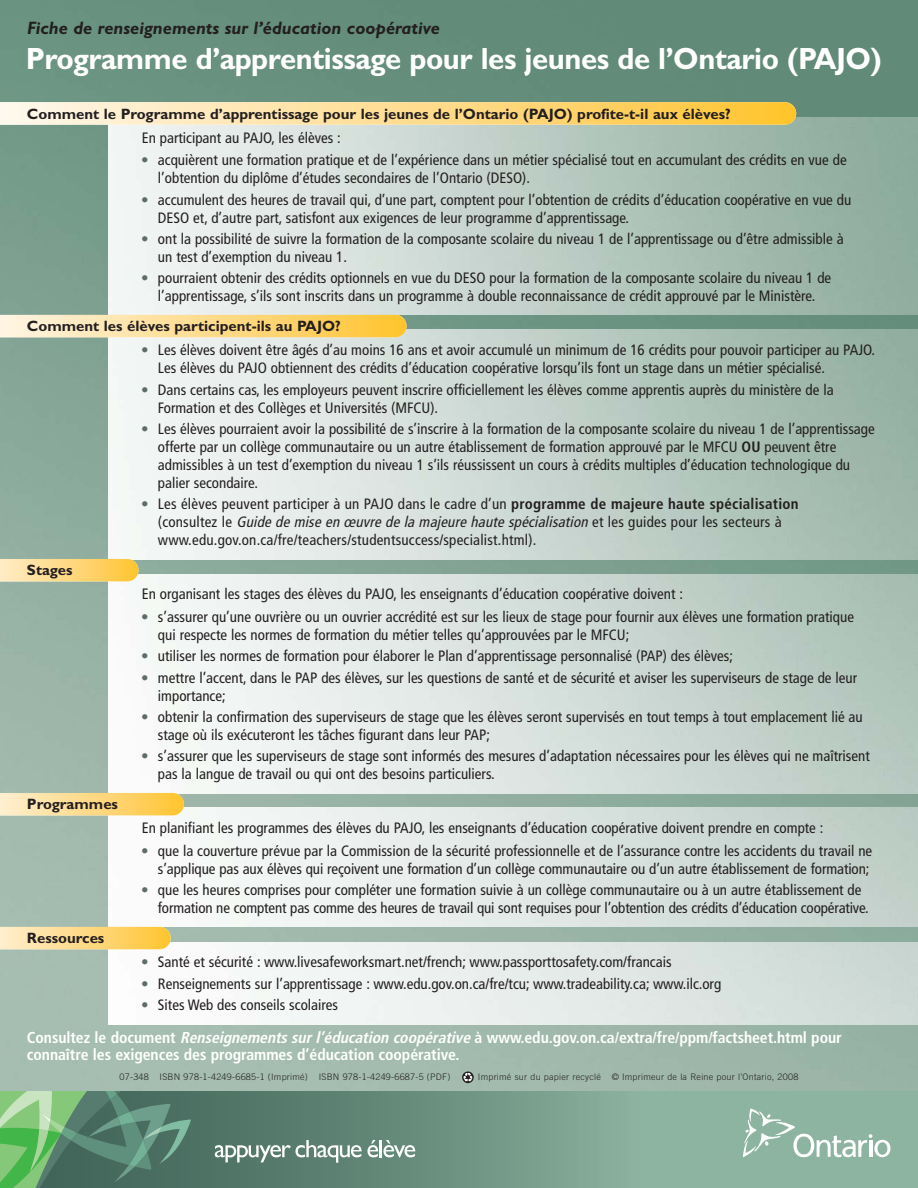
<style>
.page{position:relative;width:918px;height:1188px;background:#fff}
.page>*{position:absolute;margin:0;border:0;box-sizing:border-box;transform-origin:0 0}
.t1{font:700 30.75px "Gill Sans";letter-spacing:-.015em;color:#fff;scale:.95 1}
.t2{font:italic 700 18px "Gill Sans";color:#231f20}
.t3{font:700 condensed 15.75px/16.5px "Frutiger";letter-spacing:-.005em;color:#fff}
.t4{font:condensed 15px/18px "Frutiger";color:#231f20}
.t5{font:700 15px "Gill Sans";color:#231f20}
.t6{font:300 9px "Trade Gothic";letter-spacing:.03em;color:#231f20}
.s1{color:#5e6e66}
.s2{font-weight:700}
.s3{font-style:italic}
</style>
<div class="page">
<img style="left:0;top:0;width:918px;height:1091px">
<img style="left:108px;top:574px;width:810px;height:219px">
<img style="left:108px;top:808px;width:810px;height:119px">
<img style="left:108px;top:330px;width:810px;height:229px">
<img style="left:108px;top:118px;width:810px;height:197px">
<img style="left:108px;top:943px;width:810px;height:82px">
<svg style="left:0;top:102px;width:796px;height:23px;background:#fede93"></svg>
<svg style="left:0;top:315px;width:407px;height:22px;background:#fedc8d"></svg>
<svg style="left:0;top:559px;width:139px;height:22px;background:#fdd881"></svg>
<svg style="left:0;top:793px;width:184px;height:22px;background:#fed985"></svg>
<svg style="left:0;top:927px;width:171px;height:22px;background:#fed984"></svg>
<svg style="left:462px;top:1071px;width:12px;height:12px"></svg>
<svg style="left:463px;top:1073px;width:10px;height:9px"></svg>
<svg style="left:192px;top:1091px;width:726px;height:97px;background:#769c8b"></svg>
<svg style="left:0;top:1091px;width:192px;height:97px;background:#609370"></svg>
<svg style="left:743px;top:1109px;width:147px;height:48px;background:#a0bfb0"></svg>
<svg style="left:215px;top:1140px;width:200px;height:23px"></svg>
<p class="t2" style="left:27px;top:22px;width:414px">Fiche de renseignements sur l’éducation coopérative</p>
<h1 class="t1" style="left:26px;top:48px;width:902px">Programme d’apprentissage pour les jeunes de l’Ontario (PAJO)</h1>
<p class="t5" style="left:27px;top:108px;width:705px">Comment le Programme d’apprentissage pour les jeunes de l’Ontario (PAJO) profite-t-il aux élèves?</p>
<p class="t4" style="left:142px;top:130px;width:201px">En participant au PAJO, les élèves :</p>
<p class="t4" style="left:158px;top:152px;width:690px;text-indent:-17px"><span class="s1">•</span> acquièrent une formation pratique et de l’expérience dans un métier spécialisé tout en accumulant des crédits en vue de l’obtention du diplôme d’études secondaires de l’Ontario (DESO).</p>
<p class="t4" style="left:158px;top:192px;width:695px;text-indent:-17px"><span class="s1">•</span> accumulent des heures de travail qui, d’une part, comptent pour l’obtention de crédits d’éducation coopérative en vue du<br>DESO et, d’autre part, satisfont aux exigences de leur programme d’apprentissage.</p>
<p class="t4" style="left:158px;top:231px;width:687px;text-indent:-17px"><span class="s1">•</span> ont la possibilité de suivre la formation de la composante scolaire du niveau 1 de l’apprentissage ou d’être admissible à un test d’exemption du niveau 1.</p>
<p class="t4" style="left:141px;top:270px;width:692px;text-align:center"><span class="s1">•</span> pourraient obtenir des crédits optionnels en vue du DESO pour la formation de la composante scolaire du niveau 1 de l’apprentissage, s’ils sont inscrits dans un programme à double reconnaissance de crédit approuvé par le Ministère.</p>
<p class="t4" style="left:158px;top:342px;width:719px;text-indent:-17px"><span class="s1">•</span> Les élèves doivent être âgés d’au moins 16 ans et avoir accumulé un minimum de 16 crédits pour pouvoir participer au PAJO.<br>Les élèves du PAJO obtiennent des crédits d’éducation coopérative lorsqu’ils font un stage dans un métier spécialisé.</p>
<p class="t4" style="left:158px;top:382px;width:677px;text-indent:-17px"><span class="s1">•</span> Dans certains cas, les employeurs peuvent inscrire officiellement les élèves comme apprentis auprès du ministère de la<br>Formation et des Collèges et Universités (MFCU).</p>
<p class="t4" style="left:158px;top:421px;width:718px;text-indent:-17px"><span class="s1">•</span> Les élèves pourraient avoir la possibilité de s’inscrire à la formation de la composante scolaire du niveau 1 de l’apprentissage offerte par un collège communautaire ou un autre établissement de formation approuvé par le MFCU <span class="s2">OU</span> peuvent être admissibles à un test d’exemption du niveau 1 s’ils réussissent un cours à crédits multiples d’éducation technologique du palier secondaire.</p>
<p class="t4" style="left:158px;top:496px;width:642px;text-indent:-17px"><span class="s1">•</span> Les élèves peuvent participer à un PAJO dans le cadre d’un <span class="s2">programme de majeure haute spécialisation </span>( c o n s u l t e z l e <span class="s3">Guide de mise en œuvre de la majeure haute spécialisation</span> e t l e s g u i d e s p o u r l e s s e c t e u r s à www.edu.gov.on.ca/fre/teachers/studentsuccess/specialist.html).</p>
<p class="t4" style="left:142px;top:586px;width:543px">En organisant les stages des élèves du PAJO, les enseignants d’éducation coopérative doivent :</p>
<p class="t4" style="left:158px;top:609px;width:698px;text-indent:-17px"><span class="s1">•</span> s’assurer qu’une ouvrière ou un ouvrier accrédité est sur les lieux de stage pour fournir aux élèves une formation pratique qui respecte les normes de formation du métier telles qu’approuvées par le MFCU;</p>
<p class="t4" style="left:141px;top:648px;width:594px"><span class="s1">•</span> utiliser les normes de formation pour élaborer le Plan d’apprentissage personnalisé (PAP) des élèves;</p>
<p class="t4" style="left:158px;top:670px;width:701px;text-indent:-17px"><span class="s1">•</span> mettre l’accent, dans le PAP des élèves, sur les questions de santé et de sécurité et aviser les superviseurs de stage de leur importance;</p>
<p class="t4" style="left:158px;top:709px;width:706px;text-indent:-17px"><span class="s1">•</span> obtenir la confirmation des superviseurs de stage que les élèves seront supervisés en tout temps à tout emplacement lié au stage où ils exécuteront les tâches figurant dans leur PAP;</p>
<p class="t4" style="left:158px;top:748px;width:713px;text-indent:-17px"><span class="s1">•</span> s’assurer que les superviseurs de stage sont informés des mesures d’adaptation nécessaires pour les élèves qui ne maîtrisent pas la langue de travail ou qui ont des besoins particuliers.</p>
<p class="t4" style="left:142px;top:820px;width:683px">En planifiant les programmes des élèves du PAJO, les enseignants d’éducation coopérative doivent prendre en compte :</p>
<p class="t4" style="left:141px;top:843px;width:733px;text-align:right"><span class="s1">•</span> que la couverture prévue par la Commission de la sécurité professionnelle et de l’assurance contre les accidents du travail ne s’applique pas aux élèves qui reçoivent une formation d’un collège communautaire ou d’un autre établissement de formation;</p>
<p class="t4" style="left:158px;top:882px;width:712px;text-indent:-17px"><span class="s1">•</span> que les heures comprises pour compléter une formation suivie à un collège communautaire ou à un autre établissement de formation ne comptent pas comme des heures de travail qui sont requises pour l’obtention des crédits d’éducation coopérative.</p>
<p class="t4" style="left:141px;top:954px;width:532px"><span class="s1">•</span> Santé et sécurité : www.livesafeworksmart.net/french; www.passporttosafety.com/francais</p>
<p class="t4" style="left:141px;top:976px;width:582px"><span class="s1">•</span> Renseignements sur l’apprentissage : www.edu.gov.on.ca/fre/tcu; www.tradeability.ca; www.ilc.org</p>
<p class="t4" style="left:141px;top:997px;width:199px"><span class="s1">•</span> Sites Web des conseils scolaires</p>
<p class="t3" style="left:27px;top:1031px;width:816px">Consultez le document <span class="s3">Renseignements sur l’éducation coopérative</span>à www.edu.gov.on.ca/extra/fre/ppm/factsheet.html pour connaître les exigences des programmes d’éducation coopérative.</p>
<p class="t5" style="left:27px;top:321px;width:315px">Comment les élèves participent-ils au PAJO?</p>
<p class="t5" style="left:27px;top:565px;width:47px">Stages</p>
<p class="t5" style="left:27px;top:799px;width:93px">Programmes</p>
<p class="t5" style="left:27px;top:933px;width:79px">Ressources</p>
<p class="t6" style="left:120px;top:1074px;width:332px">07-348 ISBN 978-1-4249-6685-1 (Imprimé) ISBN 978-1-4249-6687-5 (PDF)</p>
<p class="t6" style="left:478px;top:1074px;width:322px">Imprimé sur du papier recyclé © Imprimeur de la Reine pour l’Ontario, 2008</p>
</div>
